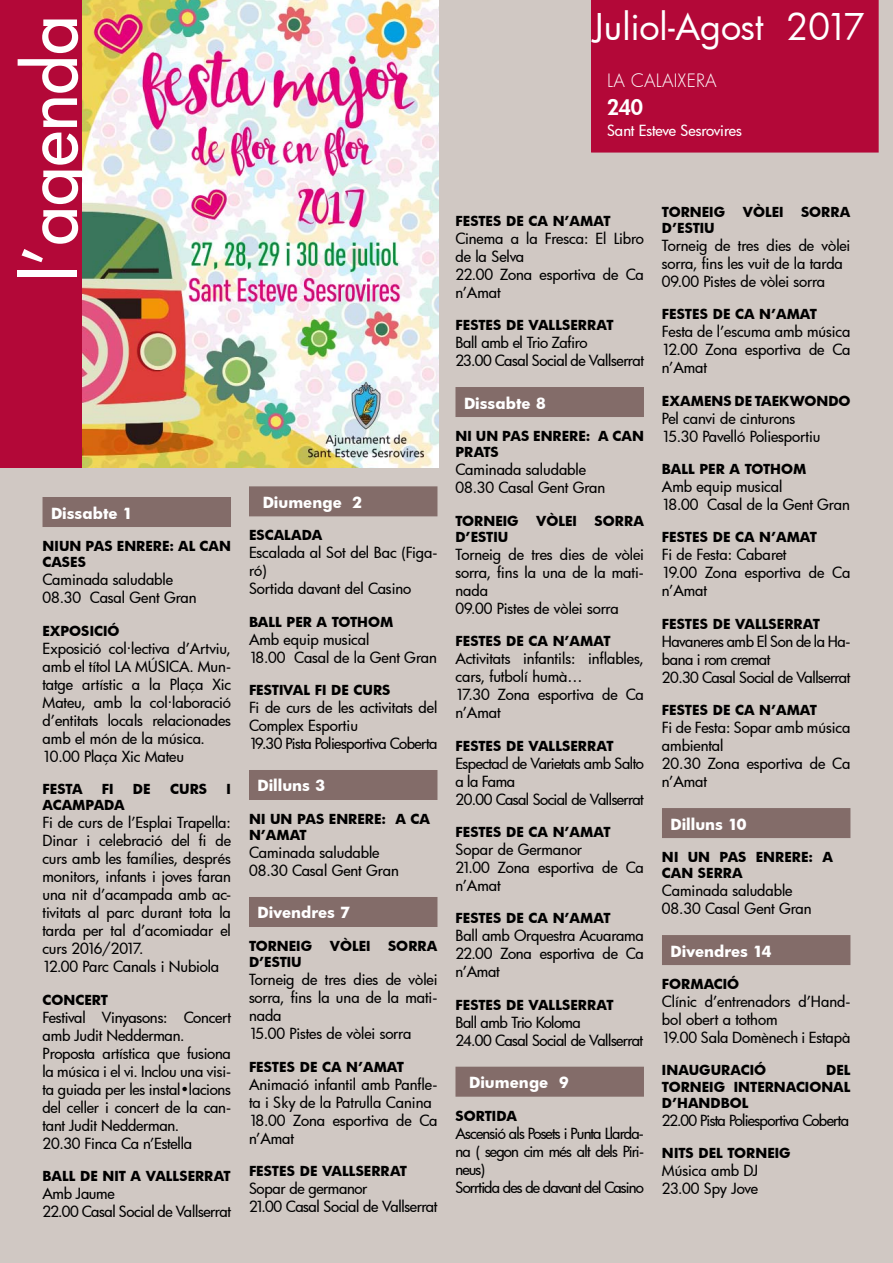
<style>
.page{position:relative;width:893px;height:1263px;background:#d0c8c3}
.page>*{position:absolute;margin:0;border:0;box-sizing:border-box;transform-origin:0 0}
.t1{font:72px "Futura Md";letter-spacing:-.005em;color:#fff}
.t2{font:36px "Futura Bk";letter-spacing:-.01em;color:#fff}
.t3{font:800 21px "Futura";color:#fff}
.t4{font:300 18px "Futura";letter-spacing:.01em;color:#fff}
.t5{font:15px/18px "Futura Md";letter-spacing:-.01em;color:#000}
.t6{font:15px/18px "Futura Md";letter-spacing:-.035em;color:#000}
.t7{font:15px/18px "Futura Md";letter-spacing:-.055em;color:#000}
.t8{font:700 15px "Futura Bk";color:#fff}
.t9{font:15px "Futura Md";letter-spacing:-.05em;color:#000}
.t10{font:15px "Futura Md";letter-spacing:-.01em;color:#fff}
.t11{font:700 13.5px/16.2px "Futura Bk";color:#000}
</style>
<div class="page">
<div style="left:0;top:0;width:103px;height:468px;background:#b30838"></div>
<div style="left:591px;top:0;width:288px;height:153px;background:#b30838"></div>
<img style="left:83px;top:0;width:356px;height:468px">
<div style="left:43px;top:497px;width:188px;height:30px;background:#836c69"></div>
<div style="left:249px;top:486px;width:188px;height:30px;background:#836c69"></div>
<div style="left:249px;top:770px;width:188px;height:30px;background:#836c69"></div>
<div style="left:249px;top:897px;width:188px;height:30px;background:#836c69"></div>
<div style="left:455px;top:387px;width:189px;height:30px;background:#836c69"></div>
<div style="left:455px;top:1067px;width:189px;height:30px;background:#836c69"></div>
<div style="left:662px;top:808px;width:188px;height:30px;background:#836c69"></div>
<div style="left:662px;top:935px;width:188px;height:30px;background:#836c69"></div>
<h1 class="t1" style="left:2px;top:281px;width:268px;rotate:-90deg">l’agenda</h1>
<p class="t8" style="left:51px;top:502px;width:84px">Dissabte 1</p>
<p class="t11" style="left:43px;top:537px;width:190px">NIUN PAS ENRERE: AL CAN<br>CASES</p>
<p class="t5" style="left:43px;top:570px;width:156px">Caminada saludable<br>08.30 Casal Gent Gran</p>
<p class="t11" style="left:43px;top:622px;width:78px">EXPOSICIÓ</p>
<p class="t5" style="left:43px;top:639px;width:190px">Exposició col·lectiva d’Artviu, amb el títol LA MÚSICA. Mun&shy;tatge artístic a la Plaça Xic<br>Mateu, amb la col·laboració d’entitats locals relacionades amb el món de la música.<br>10.00 Plaça Xic Mateu</p>
<p class="t11" style="left:43px;top:780px;width:42px">FESTA</p>
<p class="t11" style="left:102px;top:780px;width:13px">FI</p>
<p class="t11" style="left:133px;top:780px;width:19px">DE</p>
<p class="t11" style="left:170px;top:780px;width:39px">CURS</p>
<p class="t11" style="left:227px;top:780px;width:6px">I</p>
<p class="t11" style="left:43px;top:796px;width:84px">ACAMPADA</p>
<p class="t5" style="left:43px;top:813px;width:190px">Fi de curs de l’Esplai Trapella:<br>Dinar i celebració del fi de curs amb les famílies, després monitors, infants i joves faran una nit d’acampada amb ac&shy;tivitats al parc durant tota la tarda per tal d’acomiadar el curs 2016/2017.<br>12.00 Parc Canals i Nubiola</p>
<p class="t11" style="left:43px;top:991px;width:67px">CONCERT</p>
<p class="t5" style="left:43px;top:1008px;width:190px">Festival Vinyasons: Concert amb Judit Nedderman.<br>Proposta artística que fusiona la música i el vi. Inclou una visi&shy;ta guiada per les instal•lacions del celler i concert de la can&shy;tant Judit Nedderman.<br>20.30 Finca Ca n’Estella</p>
<p class="t11" style="left:43px;top:1167px;width:190px">BALL DE NIT A VALLSERRAT</p>
<p class="t5" style="left:43px;top:1184px;width:190px">Amb Jaume<br>22.00 Casal Social de Vallserrat</p>
<h2 class="t2" style="left:593px;top:2px;width:274px">Juliol-Agost 2017</h2>
<p class="t4" style="left:607px;top:68px;width:111px">LA CALAIXERA</p>
<h3 class="t3" style="left:607px;top:93px;width:37px">240</h3>
<p class="t10" style="left:607px;top:120px;width:136px">Sant Esteve Sesrovires</p>
<p class="t8" style="left:263px;top:492px;width:101px">Diumenge 2</p>
<p class="t11" style="left:249px;top:527px;width:75px">ESCALADA</p>
<p class="t5" style="left:249px;top:543px;width:190px">Escalada al Sot del Bac (Figa&shy;ró)<br>Sortida davant del Casino</p>
<p class="t11" style="left:249px;top:613px;width:146px">BALL PER A TOTHOM</p>
<p class="t5" style="left:249px;top:630px;width:189px">Amb equip musical<br>18.00 Casal de la Gent Gran</p>
<p class="t11" style="left:249px;top:681px;width:143px">FESTIVAL FI DE CURS</p>
<p class="t5" style="left:249px;top:698px;width:190px">Fi de curs de les activitats del<br>Complex Esportiu<br>19.30 Pista Poliesportiva Coberta</p>
<p class="t8" style="left:257px;top:775px;width:69px">Dilluns 3</p>
<p class="t11" style="left:249px;top:810px;width:183px">NI UN PAS ENRERE: A CA<br>N’AMAT</p>
<p class="t5" style="left:249px;top:843px;width:151px">Caminada saludable<br>08.30 Casal Gent Gran</p>
<p class="t8" style="left:257px;top:902px;width:94px">Divendres 7</p>
<p class="t11" style="left:249px;top:937px;width:65px">TORNEIG</p>
<p class="t11" style="left:330px;top:937px;width:42px">VÒLEI</p>
<p class="t11" style="left:388px;top:937px;width:51px">SORRA</p>
<p class="t11" style="left:249px;top:953px;width:54px">D’ESTIU</p>
<p class="t5" style="left:249px;top:970px;width:190px">Torneig de tres dies de vòlei sorra, fins la una de la mati&shy;nada<br>15.00 Pistes de vòlei sorra</p>
<p class="t11" style="left:249px;top:1058px;width:157px">FESTES DE CA N’AMAT</p>
<p class="t5" style="left:249px;top:1075px;width:190px">Animació infantil amb Panfle&shy;ta i Sky de la Patrulla Canina<br>18.00 Zona esportiva de Ca n’Amat</p>
<p class="t11" style="left:249px;top:1162px;width:160px">FESTES DE VALLSERRAT</p>
<p class="t5" style="left:249px;top:1179px;width:190px">Sopar de germanor<br>21.00 Casal Social de Vallserrat</p>
<p class="t11" style="left:455px;top:212px;width:157px">FESTES DE CA N’AMAT</p>
<p class="t5" style="left:455px;top:229px;width:190px">Cinema a la Fresca: El Libro de la Selva<br>22.00 Zona esportiva de Ca n’Amat</p>
<p class="t11" style="left:455px;top:317px;width:160px">FESTES DE VALLSERRAT</p>
<p class="t5" style="left:455px;top:333px;width:190px">Ball amb el Trio Zafiro<br>23.00 Casal Social de Vallserrat</p>
<p class="t8" style="left:464px;top:392px;width:84px">Dissabte 8</p>
<p class="t11" style="left:455px;top:427px;width:190px">NI UN PAS ENRERE: A CAN<br>PRATS</p>
<p class="t5" style="left:455px;top:460px;width:151px">Caminada saludable<br>08.30 Casal Gent Gran</p>
<p class="t11" style="left:455px;top:512px;width:65px">TORNEIG</p>
<p class="t11" style="left:536px;top:512px;width:42px">VÒLEI</p>
<p class="t11" style="left:595px;top:512px;width:51px">SORRA</p>
<p class="t11" style="left:455px;top:528px;width:54px">D’ESTIU</p>
<p class="t5" style="left:455px;top:545px;width:190px">Torneig de tres dies de vòlei sorra, fins la una de la mati&shy;nada<br>09.00 Pistes de vòlei sorra</p>
<p class="t11" style="left:455px;top:633px;width:157px">FESTES DE CA N’AMAT</p>
<p class="t5" style="left:455px;top:649px;width:190px">Activitats infantils: inflables, cars, futbolí humà…<br>17.30 Zona esportiva de Ca n’Amat</p>
<p class="t11" style="left:455px;top:737px;width:160px">FESTES DE VALLSERRAT</p>
<p class="t6" style="left:455px;top:754px;width:190px">Espectacl de Varietats amb Salto a la Fama<br>20.00 Casal Social de Vallserrat</p>
<p class="t11" style="left:455px;top:823px;width:157px">FESTES DE CA N’AMAT</p>
<p class="t5" style="left:455px;top:840px;width:190px">Sopar de Germanor<br>21.00 Zona esportiva de Ca n’Amat</p>
<p class="t11" style="left:455px;top:910px;width:157px">FESTES DE CA N’AMAT</p>
<p class="t5" style="left:455px;top:926px;width:190px;text-align:justify">Ball amb Orquestra Acuarama 22.00 Zona esportiva de Ca n’Amat</p>
<p class="t11" style="left:455px;top:996px;width:160px">FESTES DE VALLSERRAT</p>
<p class="t6" style="left:455px;top:1013px;width:189px">Ball amb Trio Koloma<br>24.00 Casal Social de Vallserrat</p>
<p class="t8" style="left:469px;top:1072px;width:101px">Diumenge 9</p>
<p class="t11" style="left:455px;top:1107px;width:63px">SORTIDA</p>
<p class="t7" style="left:455px;top:1124px;width:190px">Ascensió als Posets i Punta Llarda&shy;na ( segon cim més alt dels Piri&shy;neus)<br>Sorrtida des de davant del Casino</p>
<p class="t11" style="left:662px;top:203px;width:65px">TORNEIG</p>
<p class="t11" style="left:743px;top:203px;width:42px">VÒLEI</p>
<p class="t11" style="left:801px;top:203px;width:51px">SORRA</p>
<p class="t11" style="left:662px;top:219px;width:54px">D’ESTIU</p>
<p class="t5" style="left:662px;top:236px;width:190px">Torneig de tres dies de vòlei sorra, fins les vuit de la tarda<br>09.00 Pistes de vòlei sorra</p>
<p class="t11" style="left:662px;top:306px;width:157px">FESTES DE CA N’AMAT</p>
<p class="t5" style="left:662px;top:322px;width:190px;text-align:justify">Festa de l’escuma amb música 12.00 Zona esportiva de Ca n’Amat</p>
<p class="t11" style="left:662px;top:392px;width:190px">EXAMENS DE TAEKWONDO</p>
<p class="t5" style="left:662px;top:409px;width:160px">Pel canvi de cinturons<br>15.30 Pavelló Poliesportiu</p>
<p class="t11" style="left:662px;top:460px;width:146px">BALL PER A TOTHOM</p>
<p class="t5" style="left:662px;top:477px;width:189px">Amb equip musical<br>18.00 Casal de la Gent Gran</p>
<p class="t11" style="left:662px;top:529px;width:157px">FESTES DE CA N’AMAT</p>
<p class="t5" style="left:662px;top:545px;width:190px">Fi de Festa: Cabaret<br>19.00 Zona esportiva de Ca n’Amat</p>
<p class="t11" style="left:662px;top:615px;width:160px">FESTES DE VALLSERRAT</p>
<p class="t6" style="left:662px;top:632px;width:190px">Havaneres amb El Son de la Ha&shy;bana i rom cremat<br>20.30 Casal Social de Vallserrat</p>
<p class="t11" style="left:662px;top:702px;width:157px">FESTES DE CA N’AMAT</p>
<p class="t5" style="left:662px;top:718px;width:190px">Fi de Festa: Sopar amb música ambiental<br>20.30 Zona esportiva de Ca n’Amat</p>
<p class="t8" style="left:670px;top:813px;width:78px">Dilluns 10</p>
<p class="t11" style="left:662px;top:848px;width:172px">NI UN PAS ENRERE: A<br>CAN SERRA</p>
<p class="t5" style="left:662px;top:881px;width:151px">Caminada saludable<br>08.30 Casal Gent Gran</p>
<p class="t8" style="left:670px;top:940px;width:103px">Divendres 14</p>
<p class="t11" style="left:662px;top:975px;width:79px">FORMACIÓ</p>
<p class="t5" style="left:662px;top:992px;width:190px">Clínic d’entrenadors d’Hand&shy;bol obert a tothom<br>19.00 Sala Domènech i Estapà</p>
<p class="t11" style="left:662px;top:1062px;width:106px">INAUGURACIÓ</p>
<p class="t11" style="left:662px;top:1062px;width:190px;text-align:justify;text-indent:164px">DEL TORNEIG INTERNACIONAL D’HANDBOL</p>
<p class="t9" style="left:662px;top:1110px;width:189px">22.00 Pista Poliesportiva Coberta</p>
<p class="t11" style="left:662px;top:1144px;width:130px">NITS DEL TORNEIG</p>
<p class="t5" style="left:662px;top:1161px;width:98px">Música amb DJ<br>23.00 Spy Jove</p>
</div>
